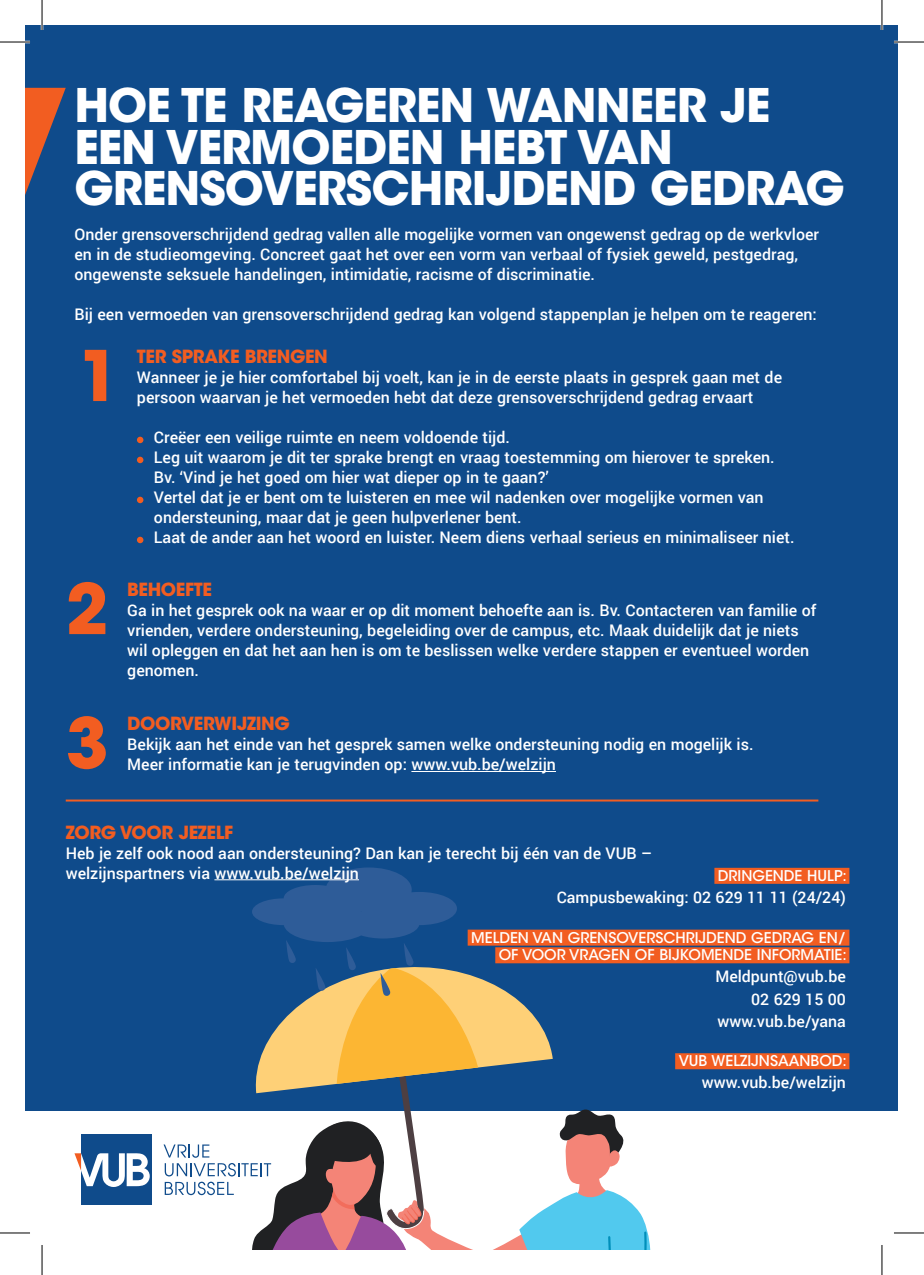
<style>
.page{position:relative;width:924px;height:1275px;background:#fff}
.page>*{position:absolute;margin:0;border:0;box-sizing:border-box;transform-origin:0 0}
.t1{font:700 69.2px/134px "ITC Avant Garde Std";color:#f25d21}
.t2{font:700 46px/41.6px "ITC Avant Garde Std";letter-spacing:-.02em;color:#fff}
.t3{font:700 18px "ITC Avant Garde Std";letter-spacing:-.02em;color:#f25d21}
.t4{font:500 16px/20px "Roboto";color:#fff}
.t5{font:500 14.8px/17.6px "ITC Avant Garde Std";color:#fff;text-align:right}
</style>
<div class="page">
<div style="left:25px;top:25px;width:872px;height:1085px;background:#0f4b8b"></div>
<svg style="left:25px;top:88px;width:41px;height:107px"></svg>
<svg style="left:137px;top:437px;width:6px;height:6px"></svg>
<svg style="left:137px;top:457px;width:6px;height:6px"></svg>
<svg style="left:137px;top:497px;width:6px;height:6px"></svg>
<svg style="left:137px;top:537px;width:6px;height:6px"></svg>
<hr style="left:411px;top:771px;width:144px;height:1px;background:#fff">
<div style="left:714px;top:868px;width:135px;height:16px;background:#f25d21"></div>
<div style="left:467px;top:929px;width:382px;height:16px;background:#f25d21"></div>
<div style="left:495px;top:947px;width:354px;height:16px;background:#f25d21"></div>
<div style="left:674px;top:1053px;width:175px;height:16px;background:#f25d21"></div>
<hr style="left:66px;top:799px;width:752px;height:2px;background:#f25d21">
<div style="left:81px;top:1134px;width:70px;height:71px;background:#0f4b8b"></div>
<svg style="left:163px;top:867px;width:487px;height:383px"></svg>
<svg style="left:74px;top:1153px;width:76px;height:34px"></svg>
<hr style="left:0;top:41px;width:30px;height:2px;background:#fff">
<hr style="left:893px;top:41px;width:30px;height:2px;background:#fff">
<hr style="left:41px;top:0;width:2px;height:30px;background:#fff">
<hr style="left:880px;top:0;width:2px;height:30px;background:#fff">
<hr style="left:0;top:42px;width:30px;height:1px;background:#000">
<hr style="left:893px;top:42px;width:30px;height:1px;background:#000">
<hr style="left:0;top:1232px;width:30px;height:1px;background:#000">
<hr style="left:893px;top:1232px;width:30px;height:1px;background:#000">
<hr style="left:42px;top:0;width:1px;height:30px;background:#000">
<hr style="left:42px;top:1245px;width:1px;height:30px;background:#000">
<hr style="left:881px;top:0;width:1px;height:30px;background:#000">
<hr style="left:881px;top:1245px;width:1px;height:30px;background:#000">
<h2 class="t2" style="left:74px;top:84px;width:771px">HOE TE REAGEREN WANNEER JE<br>EEN VERMOEDEN HEBT VAN<br>GRENSOVERSCHRIJDEND GEDRAG</h2>
<p class="t4" style="left:74px;top:224px;width:745px">Onder grensoverschrijdend gedrag vallen alle mogelijke vormen van ongewenst gedrag op de werkvloer en in de studieomgeving. Concreet gaat het over een vorm van verbaal of fysiek geweld, pestgedrag, ongewenste seksuele handelingen, intimidatie, racisme of discriminatie.</p>
<p class="t4" style="left:74px;top:304px;width:743px">Bij een vermoeden van grensoverschrijdend gedrag kan volgend stappenplan je helpen om te reageren:</p>
<h1 class="t1" style="left:78px;top:308px;width:44px">1</h1>
<h1 class="t1" style="left:66px;top:541px;width:44px">2<br>3</h1>
<p class="t3" style="left:137px;top:345px;width:192px">TER SPRAKE BRENGEN</p>
<p class="t4" style="left:137px;top:367px;width:646px">Wanneer je je hier comfortabel bij voelt, kan je in de eerste plaats in gesprek gaan met de persoon waarvan je het vermoeden hebt dat deze grensoverschrijdend gedrag ervaart</p>
<p class="t4" style="left:154px;top:427px;width:642px">Creëer een veilige ruimte en neem voldoende tijd.<br>Leg uit waarom je dit ter sprake brengt en vraag toestemming om hierover te spreken.<br>Bv. ‘Vind je het goed om hier wat dieper op in te gaan?’<br>Vertel dat je er bent om te luisteren en mee wil nadenken over mogelijke vormen van ondersteuning, maar dat je geen hulpverlener bent.<br>Laat de ander aan het woord en luister. Neem diens verhaal serieus en minimaliseer niet.</p>
<p class="t3" style="left:127px;top:578px;width:86px">BEHOEFTE</p>
<p class="t4" style="left:127px;top:600px;width:690px">Ga in het gesprek ook na waar er op dit moment behoefte aan is. Bv. Contacteren van familie of vrienden, verdere ondersteuning, begeleiding over de campus, etc. Maak duidelijk dat je niets wil opleggen en dat het aan hen is om te beslissen welke verdere stappen er eventueel worden genomen.</p>
<p class="t3" style="left:127px;top:712px;width:164px">DOORVERWIJZING</p>
<p class="t4" style="left:127px;top:734px;width:627px">Bekijk aan het einde van het gesprek samen welke ondersteuning nodig en mogelijk is.<br>Meer informatie kan je terugvinden op: www.vub.be/welzijn</p>
<p class="t3" style="left:66px;top:820px;width:169px">ZORG VOOR JEZELF</p>
<p class="t4" style="left:66px;top:842px;width:588px">Heb je zelf ook nood aan ondersteuning? Dan kan je terecht bij één van de VUB – welzijnspartners via www.vub.be/welzijn</p>
<p class="t5" style="left:717px;top:867px;width:130px">DRINGENDE HULP:</p>
<p class="t4" style="left:556px;top:886px;width:290px">Campusbewaking: 02 629 11 11 (24/24)</p>
<p class="t5" style="left:471px;top:928px;width:377px">MELDEN VAN GRENSOVERSCHRIJDEND GEDRAG EN/<br>OF VOOR VRAGEN OF BIJKOMENDE INFORMATIE:</p>
<p class="t4" style="left:715px;top:965px;width:132px;line-height:22px;text-align:right">Meldpunt@vub.be<br>02 629 15 00 www.vub.be/yana</p>
<p class="t5" style="left:678px;top:1052px;width:170px">VUB WELZIJNSAANBOD:</p>
<p class="t4" style="left:701px;top:1072px;width:145px">www.vub.be/welzijn</p>
</div>
